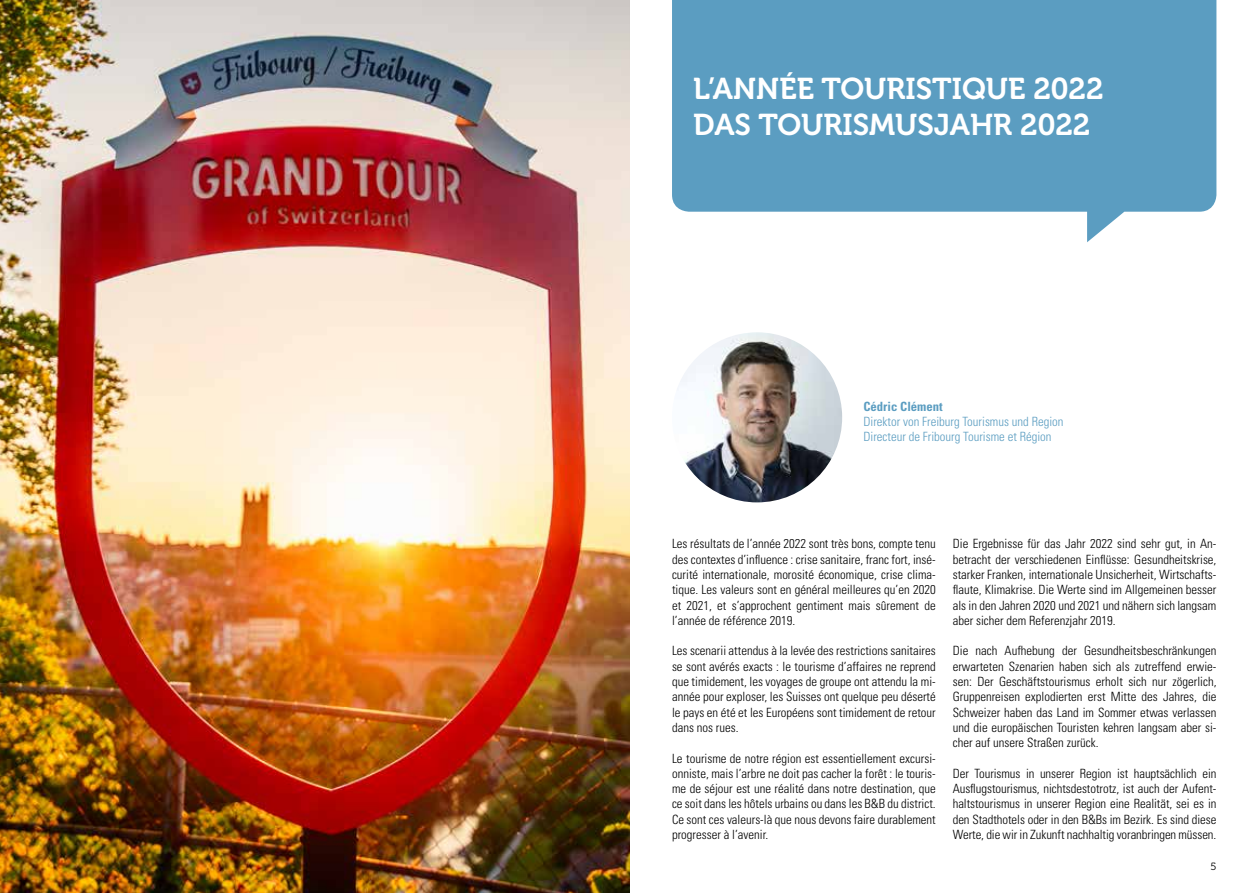
<style>
.page{position:relative;width:1259px;height:893px;background:#fff}
.page>*{position:absolute;margin:0;border:0;box-sizing:border-box;transform-origin:0 0}
.t1{font:30px/36px "Museo 700";color:#fff}
.t2{font:300 condensed 12.75px/15.3px "Univers LT Std";color:#000;text-align:justify}
.t3{font:300 condensed 12.75px/15.3px "Univers LT Std";color:#5b9dc1}
.t4{font:700 condensed 12.75px "Univers LT Std";color:#5b9dc1}
.t5{font:10.5px "Museo 300";color:#000}
</style>
<div class="page">
<img style="left:0;top:0;width:629px;height:893px">
<img style="left:672px;top:332px;width:170px;height:170px;border-radius:85px">
<svg style="left:672px;top:0;width:544px;height:242px;background:#6ea8c8"></svg>
<h1 class="t1" style="left:693px;top:71px;width:412px">L’ANNÉE TOURISTIQUE 2022<br>DAS TOURISMUSJAHR 2022</h1>
<p class="t4" style="left:863px;top:398px;width:81px">Cédric Clément</p>
<p class="t3" style="left:863px;top:414px;width:202px">Direktor von Freiburg Tourismus und Region<br>Directeur de Fribourg Tourisme et Région</p>
<p class="t2" style="left:672px;top:536px;width:265px">Les résultats de l’année 2022 sont très bons, compte tenu des contextes d’influence : crise sanitaire, franc fort, insé&shy;curité internationale, morosité économique, crise clima&shy;tique. Les valeurs sont en général meilleures qu’en 2020 et 2021, et s’approchent gentiment mais sûrement de l’année de référence 2019.</p>
<p class="t2" style="left:672px;top:643px;width:265px">Les scenarii attendus à la levée des restrictions sanitaires se sont avérés exacts : le tourisme d’affaires ne reprend que timidement, les voyages de groupe ont attendu la mi&shy;année pour exploser, les Suisses ont quelque peu déserté le pays en été et les Européens sont timidement de retour dans nos rues.</p>
<p class="t2" style="left:672px;top:750px;width:265px">Le tourisme de notre région est essentiellement excursi&shy;onniste, mais l’arbre ne doit pas cacher la forêt : le touris&shy;me de séjour est une réalité dans notre destination, que ce soit dans les hôtels urbains ou dans les B&amp;B du district.<br>Ce sont ces valeurs-là que nous devons faire durablement progresser à l’avenir.</p>
<p class="t2" style="left:952px;top:536px;width:265px">Die Ergebnisse für das Jahr 2022 sind sehr gut, in An&shy;betracht der verschiedenen Einflüsse: Gesundheitskrise, starker Franken, internationale Unsicherheit, Wirtschafts&shy;flaute, Klimakrise. Die Werte sind im Allgemeinen besser als in den Jahren 2020 und 2021 und nähern sich langsam aber sicher dem Referenzjahr 2019.</p>
<p class="t2" style="left:952px;top:643px;width:265px">Die nach Aufhebung der Gesundheitsbeschränkungen erwarteten Szenarien haben sich als zutreffend erwie&shy;sen: Der Geschäftstourismus erholt sich nur zögerlich, Gruppenreisen explodierten erst Mitte des Jahres, die Schweizer haben das Land im Sommer etwas verlassen und die europäischen Touristen kehren langsam aber si&shy;cher auf unsere Straßen zurück.</p>
<p class="t2" style="left:952px;top:766px;width:265px">Der Tourismus in unserer Region ist hauptsächlich ein Ausflugstourismus, nichtsdestotrotz, ist auch der Aufent&shy;haltstourismus in unserer Region eine Realität, sei es in den Stadthotels oder in den B&amp;Bs im Bezirk. Es sind diese Werte, die wir in Zukunft nachhaltig voranbringen müssen.</p>
<p class="t5" style="left:1210px;top:861px;width:7px">5</p>
</div>
